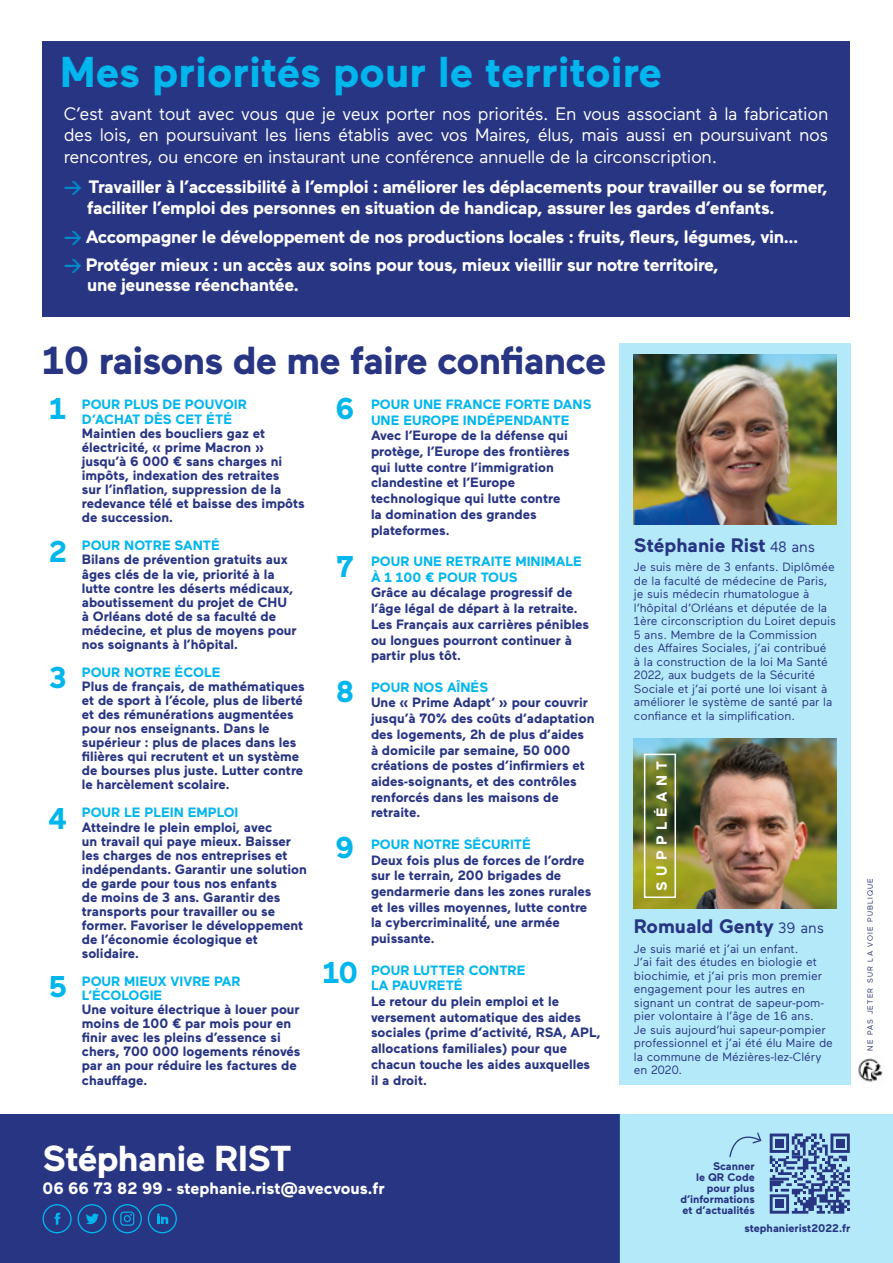
<style>
.page{position:relative;width:893px;height:1263px;background:#fff}
.page>*{position:absolute;margin:0;border:0;box-sizing:border-box;transform-origin:0 0}
.t1{font:700 43.2px "Maax";color:#00b6ed}
.t2{font:700 39px "Maax";letter-spacing:-.02em;color:#283583}
.t3{font:700 36px "Maax";letter-spacing:-.02em;color:#fff}
.t4{font:700 30px "Maax";color:#00b6ed}
.t5{font:700 19.5px "Maax";color:#283583}
.t6{font:700 18px/21.6px "Maax";letter-spacing:-.02em;color:#fff}
.t7{font:18px/21.6px "Maax";letter-spacing:-.02em;color:#fff;text-align:justify}
.t8{font:700 16.5px "Maax";color:#fff}
.t9{font:700 14.7px "Maax";letter-spacing:.36em;color:#fff}
.t10{font:700 13.5px/14.1px "Maax";color:#283583}
.t11{font:700 13.5px/15.8px "Maax";color:#00b6ed}
.t12{font:12px/13.5px "Maax";color:#283583}
.t13{font:700 11.1px "Maax";color:#283583}
.t14{font:700 10.95px/10.9px "Maax";color:#283583;text-align:right}
.t15{font:7.5px "Maax";letter-spacing:.15em;color:#17255f}
.s1{font-family:"DIN";color:#0086c7}
.s2{font-weight:400;font-size:15px}
</style>
<div class="page">
<div style="left:43px;top:41px;width:807px;height:276px;background:#283583"></div>
<div style="left:0;top:1114px;width:619px;height:149px;background:#283583"></div>
<div style="left:619px;top:343px;width:231px;height:742px;background:#b3e9f9"></div>
<div style="left:619px;top:1114px;width:274px;height:149px;background:#b3e9f9"></div>
<img style="left:633px;top:355px;width:204px;height:170px">
<img style="left:633px;top:739px;width:204px;height:170px">
<img style="left:858px;top:1058px;width:25px;height:24px">
<svg style="left:148px;top:1204px;width:29px;height:29px"></svg>
<svg style="left:113px;top:1204px;width:29px;height:29px"></svg>
<svg style="left:42px;top:1204px;width:65px;height:29px"></svg>
<div style="left:644px;top:754px;width:32px;height:144px;border:2px solid #fff"></div>
<svg style="left:729px;top:1132px;width:33px;height:26px"></svg>
<svg style="left:770px;top:1133px;width:80px;height:81px"></svg>
<div style="left:775px;top:1139px;width:8px;height:8px;background:#283583"></div>
<div style="left:836px;top:1139px;width:8px;height:8px;background:#283583"></div>
<div style="left:775px;top:1200px;width:8px;height:8px;background:#283583"></div>
<h1 class="t1" style="left:60px;top:39px;width:604px">Mes priorités pour le territoire</h1>
<p class="t7" style="left:64px;top:101px;width:766px">C’est avant tout avec vous que je veux porter nos priorités. En vous associant à la fabrication des lois, en poursuivant les liens établis avec vos Maires, élus, mais aussi en poursuivant nos rencontres, ou encore en instaurant une conférence annuelle de la circonscription.</p>
<h3 class="t6" style="left:87px;top:174px;width:742px;text-indent:-23px"><span class="s1">&gt;</span> Travailler à l’accessibilité à l’emploi : améliorer les déplacements pour travailler ou se former, faciliter l’emploi des personnes en situation de handicap, assurer les gardes d’enfants.</h3>
<h3 class="t6" style="left:64px;top:221px;width:736px;line-height:28.5px"><span class="s1">&gt;</span> Accompagner le développement de nos productions locales : fruits, fleurs, légumes, vin… <span class="s1">&gt;</span> Protéger mieux : un accès aux soins pour tous, mieux vieillir sur notre territoire,</h3>
<h3 class="t6" style="left:87px;top:272px;width:213px">une jeunesse réenchantée.</h3>
<h2 class="t2" style="left:43px;top:332px;width:565px">10 raisons de me faire confiance</h2>
<p class="t11" style="left:82px;top:395px;width:167px;line-height:15.3px">POUR PLUS DE POUVOIR<br>D’ACHAT DÈS CET ÉTÉ</p>
<p class="t10" style="left:82px;top:425px;width:224px">Maintien des boucliers gaz et électricité, « prime Macron » jusqu’à 6 000 € sans charges ni impôts, indexation des retraites<br>sur l’inflation, suppression de la redevance télé et baisse des impôts de succession.</p>
<p class="t11" style="left:82px;top:537px;width:140px">POUR NOTRE SANTÉ</p>
<p class="t10" style="left:82px;top:551px;width:216px">Bilans de prévention gratuits aux âges clés de la vie, priorité à la lutte contre les déserts médicaux, aboutissement du projet de CHU à Orléans doté de sa faculté de médecine, et plus de moyens pour nos soignants à l’hôpital.</p>
<p class="t11" style="left:82px;top:663px;width:140px">POUR NOTRE ÉCOLE</p>
<p class="t10" style="left:82px;top:678px;width:224px">Plus de français, de mathématiques et de sport à l’école, plus de liberté et des rémunérations augmentées pour nos enseignants. Dans le supérieur : plus de places dans les filières qui recrutent et un système de bourses plus juste. Lutter contre le harcèlement scolaire.</p>
<p class="t11" style="left:82px;top:804px;width:158px">POUR LE PLEIN EMPLOI</p>
<p class="t10" style="left:82px;top:818px;width:227px">Atteindre le plein emploi, avec<br>un travail qui paye mieux. Baisser les charges de nos entreprises et indépendants. Garantir une solution de garde pour tous nos enfants<br>de moins de 3 ans. Garantir des transports pour travailler ou se former. Favoriser le développement de l’économie écologique et solidaire.</p>
<p class="t11" style="left:82px;top:973px;width:160px;line-height:14.1px">POUR MIEUX VIVRE PAR<br>L’ÉCOLOGIE</p>
<p class="t10" style="left:82px;top:1001px;width:220px">Une voiture électrique à louer pour moins de 100 € par mois pour en finir avec les pleins d’essence si chers, 700 000 logements rénovés par an pour réduire les factures de chauffage.</p>
<h3 class="t4" style="left:49px;top:387px;width:19px">1</h3>
<h3 class="t4" style="left:336px;top:387px;width:20px">6</h3>
<p class="t11" style="left:371px;top:395px;width:222px">POUR UNE FRANCE FORTE DANS<br>UNE EUROPE INDÉPENDANTE</p>
<p class="t10" style="left:371px;top:426px;width:200px;line-height:15.8px">Avec l’Europe de la défense qui protège, l’Europe des frontières qui lutte contre l’immigration clandestine et l’Europe technologique qui lutte contre la domination des grandes plateformes.</p>
<p class="t11" style="left:371px;top:552px;width:212px">POUR UNE RETRAITE MINIMALE<br>À 1 100 € POUR TOUS</p>
<p class="t10" style="left:371px;top:584px;width:220px;line-height:15.8px">Grâce au décalage progressif de l’âge légal de départ à la retraite.<br>Les Français aux carrières pénibles ou longues pourront continuer à partir plus tôt.</p>
<p class="t11" style="left:371px;top:678px;width:119px">POUR NOS AÎNÉS</p>
<p class="t10" style="left:371px;top:694px;width:225px;line-height:15.8px">Une « Prime Adapt’ » pour couvrir jusqu’à 70% des coûts d’adaptation des logements, 2h de plus d’aides à domicile par semaine, 50 000 créations de postes d’infirmiers et aides-soignants, et des contrôles renforcés dans les maisons de retraite.</p>
<p class="t11" style="left:371px;top:835px;width:161px">POUR NOTRE SÉCURITÉ</p>
<p class="t10" style="left:371px;top:851px;width:222px;line-height:15.8px">Deux fois plus de forces de l’ordre sur le terrain, 200 brigades de gendarmerie dans les zones rurales et les villes moyennes, lutte contre la cybercriminalité́, une armée puissante.</p>
<p class="t11" style="left:371px;top:961px;width:156px">POUR LUTTER CONTRE<br>LA PAUVRETÉ</p>
<p class="t10" style="left:371px;top:992px;width:231px;line-height:15.8px">Le retour du plein emploi et le versement automatique des aides sociales (prime d’activité, RSA, APL, allocations familiales) pour que chacun touche les aides auxquelles il a droit.</p>
<h3 class="t4" style="left:49px;top:529px;width:20px">2</h3>
<h3 class="t4" style="left:337px;top:544px;width:18px">7</h3>
<h3 class="t4" style="left:49px;top:656px;width:19px">3</h3>
<h3 class="t4" style="left:336px;top:669px;width:20px">8</h3>
<h3 class="t4" style="left:49px;top:796px;width:20px">4</h3>
<h3 class="t4" style="left:336px;top:826px;width:20px">9</h3>
<h3 class="t4" style="left:323px;top:950px;width:37px">10</h3>
<h3 class="t4" style="left:49px;top:964px;width:20px">5</h3>
<h3 class="t5" style="left:634px;top:530px;width:183px">Stéphanie Rist <span class="s2">48 ans</span></h3>
<p class="t12" style="left:634px;top:559px;width:204px">Je suis mère de 3 enfants. Diplômée de la faculté de médecine de Paris, je suis médecin rhumatologue à l’hôpital d’Orléans et députée de la 1ère circonscription du Loiret depuis 5 ans. Membre de la Commission des Affaires Sociales, j’ai contribué<br>à la construction de la loi Ma Santé 2022, aux budgets de la Sécurité Sociale et j’ai porté une loi visant à améliorer le système de santé par la confiance et la simplification.</p>
<p class="t9" style="left:651px;top:890px;width:131px;rotate:-90deg">SUPPLÉANT</p>
<h3 class="t5" style="left:634px;top:912px;width:192px">Romuald Genty <span class="s2">39 ans</span></h3>
<p class="t12" style="left:634px;top:941px;width:201px">Je suis marié et j’ai un enfant.<br>J’ai fait des études en biologie et biochimie, et j’ai pris mon premier engagement pour les autres en signant un contrat de sapeur-pom&shy;pier volontaire à l’âge de 16 ans.<br>Je suis aujourd’hui sapeur-pompier professionnel et j’ai été élu Maire de la commune de Mézières-lez-Cléry en 2020.</p>
<p class="t15" style="left:865px;top:1050px;width:174px;rotate:-90deg">NE PAS JETER SUR LA VOIE PUBLIQUE</p>
<h3 class="t3" style="left:43px;top:1131px;width:251px">Stéphanie RIST</h3>
<p class="t8" style="left:43px;top:1176px;width:344px">06 66 73 82 99 - stephanie.rist@avecvous.fr</p>
<p class="t14" style="left:680px;top:1160px;width:76px">Scanner<br>le QR Code pour plus d’informations et d’actualités</p>
<p class="t13" style="left:744px;top:1220px;width:108px">stephanierist2022.fr</p>
</div>
